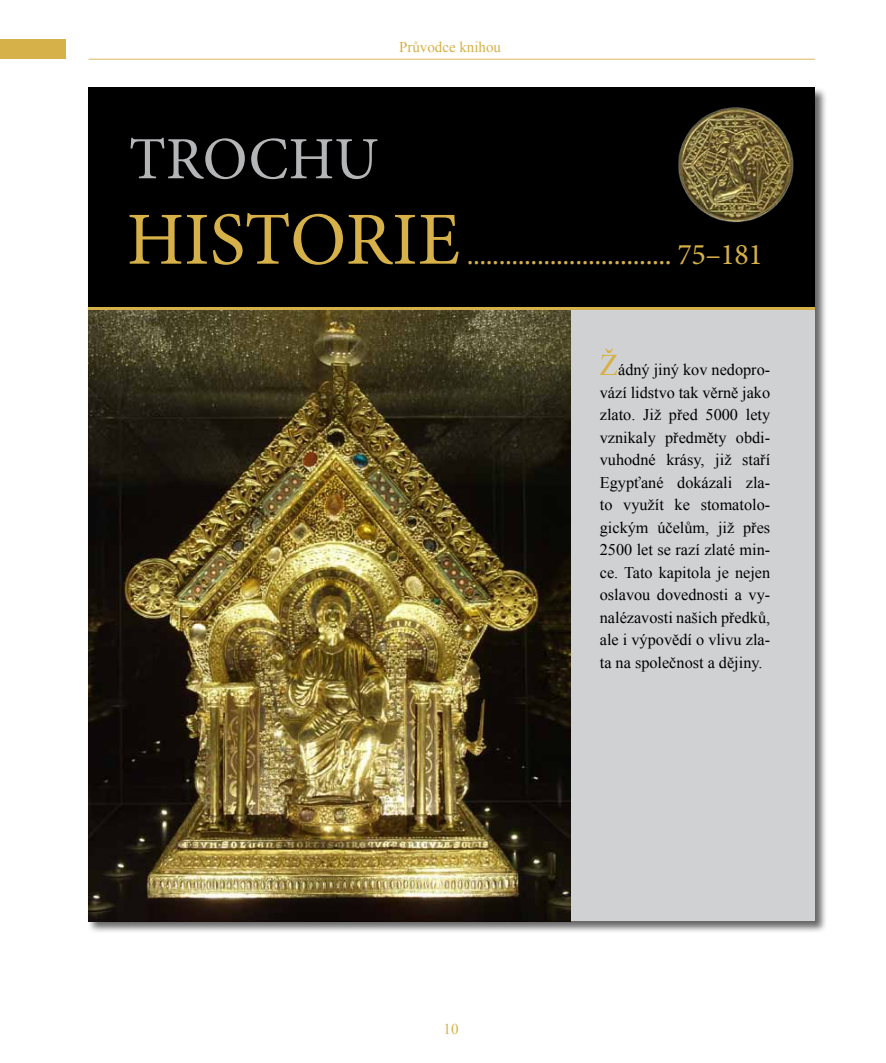
<style>
.page{position:relative;width:886px;height:1063px;background:#fff}
.page>*{position:absolute;margin:0;border:0;box-sizing:border-box;transform-origin:0 0}
.t1{font:75px "Minion Pro";color:#d6b048}
.t2{font:60px "Minion Pro";color:#b4b5b7}
.t3{font:30px "Minion Pro";color:#d6b048}
.t4{font:16.25px/22.5px "Times New Roman";color:#000;text-align:justify}
.t5{font:15px "Times New Roman";color:#d6b048}
.s1{font-size:30px;color:#d6b048}
</style>
<div class="page">
<div style="left:0;top:39px;width:66px;height:20px;background:#d6b048"></div>
<hr style="left:89px;top:59px;width:726px;height:1px;background:#d6b048">
<div style="left:87px;top:87px;width:740px;height:846px;background:#000;opacity:.6"></div>
<div style="left:89px;top:89px;width:726px;height:832px;background:#d0d1d2"></div>
<img style="left:89px;top:310px;width:481px;height:611px">
<div style="left:89px;top:88px;width:726px;height:220px;background:#000"></div>
<img style="left:678px;top:107px;width:116px;height:115px">
<hr style="left:89px;top:308px;width:726px;height:2px;background:#d6b048">
<p class="t5" style="left:399px;top:37px;width:104px">Průvodce knihou</p>
<h2 class="t2" style="left:129px;top:119px;width:251px">TROCHU</h2>
<h1 class="t1" style="left:127px;top:190px;width:335px">HISTORIE</h1>
<h3 class="t3" style="left:467px;top:234px;width:298px">................................ 75–181</h3>
<p class="t4" style="left:600px;top:358px;width:172px"><span class="s1">Ž</span>ádný jiný kov nedopro&shy;vází lidstvo tak věrně jako zlato. Již před 5000 lety vznikaly předměty obdi&shy;vuhodné krásy, již staří Egypťané dokázali zla&shy;to využít ke stomatolo&shy;gickým účelům, již přes 2500 let se razí zlaté min&shy;ce. Tato kapitola je nejen oslavou dovednosti a vy&shy;nalézavosti našich předků, ale i výpovědí o vlivu zla&shy;ta na společnost a dějiny.</p>
<p class="t5" style="left:444px;top:1018px;width:16px">10</p>
</div>
